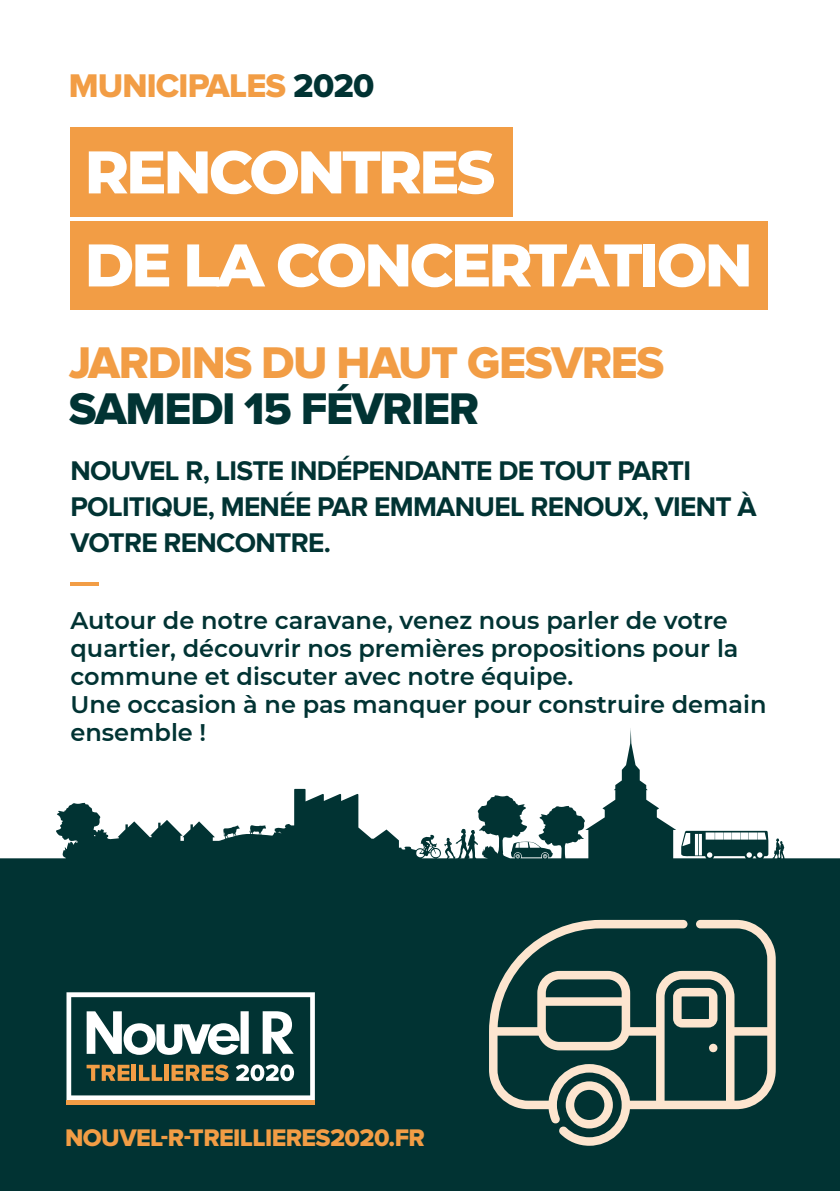
<style>
.page{position:relative;width:840px;height:1191px;background:#fff}
.page>*{position:absolute;margin:0;border:0;box-sizing:border-box;transform-origin:0 0}
.t1{font:800 60px/93px "Montserrat";letter-spacing:-.05em;color:#fff}
.t2{font:46px "Proxima Nova Extrabld";letter-spacing:-.03em;color:#f29d45}
.t3{font:46px "Proxima Nova Extrabld";letter-spacing:-.03em;color:#013333}
.t4{font:34px "Proxima Nova Extrabld";letter-spacing:-.025em;color:#f29d45}
.t5{font:700 28px/36px "Proxima Nova";letter-spacing:-.025em;color:#013333}
.t6{font:24.8px "Proxima Nova Extrabld";letter-spacing:-.025em;color:#f29d45}
.t7{font:600 24px/28px "Montserrat";color:#013333}
.s1{color:#013333}
</style>
<div class="page">
<div style="left:0;top:0;width:839px;height:1191px;background:#013333"></div>
<div style="left:0;top:0;width:839px;height:886px;background:#fff"></div>
<div style="left:70px;top:128px;width:442px;height:89px;background:#f29d45"></div>
<div style="left:70px;top:221px;width:697px;height:89px;background:#f29d45"></div>
<hr style="left:70px;top:582px;width:29px;height:4px;background:#f29d45">
<svg style="left:0;top:728px;width:839px;height:158px"></svg>
<svg style="left:510px;top:841px;width:42px;height:17px"></svg>
<svg style="left:66px;top:992px;width:249px;height:108px"></svg>
<div style="left:66px;top:1100px;width:249px;height:5px;background:#f29d45"></div>
<svg style="left:489px;top:920px;width:286px;height:225px"></svg>
<svg style="left:672px;top:988px;width:45px;height:39px"></svg>
<svg style="left:565px;top:1081px;width:47px;height:47px"></svg>
<svg style="left:708px;top:1043px;width:9px;height:9px"></svg>
<h3 class="t4" style="left:69px;top:66px;width:307px">MUNICIPALES <span class="s1">2020</span></h3>
<h1 class="t1" style="left:84px;top:125px;width:669px">RENCONTRES<br>DE LA CONCERTATION</h1>
<h2 class="t2" style="left:69px;top:336px;width:596px">JARDINS DU HAUT GESVRES</h2>
<h2 class="t3" style="left:69px;top:382px;width:411px">SAMEDI 15 FÉVRIER</h2>
<p class="t5" style="left:70px;top:453px;width:687px">NOUVEL R, LISTE INDÉPENDANTE DE TOUT PARTI<br>POLITIQUE, MENÉE PAR EMMANUEL RENOUX, VIENT À<br>VOTRE RENCONTRE.</p>
<p class="t7" style="left:70px;top:606px;width:697px">Autour de notre caravane, venez nous parler de votre quartier, découvrir nos premières propositions pour la commune et discuter avec notre équipe.<br>Une occasion à ne pas manquer pour construire demain ensemble !</p>
<p class="t6" style="left:65px;top:1123px;width:361px">NOUVEL-R-TREILLIERES2020.FR</p>
</div>
